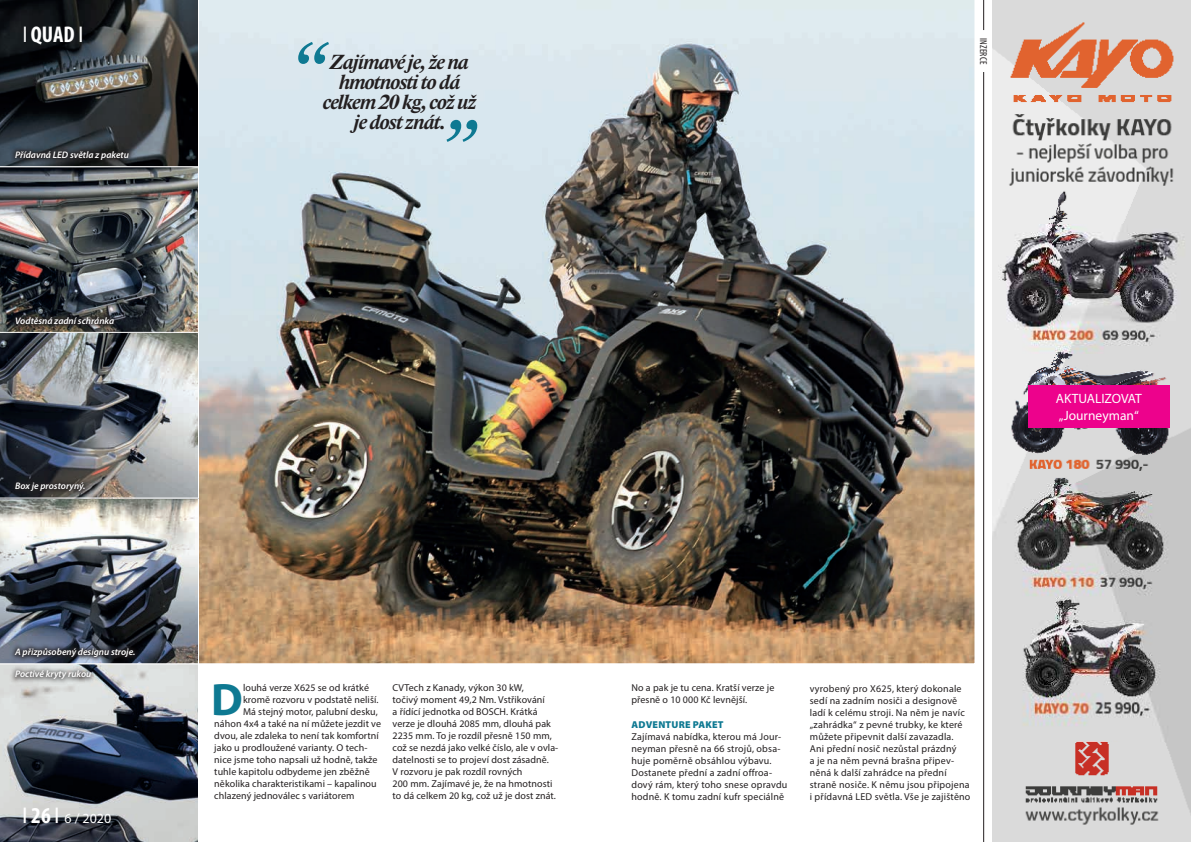
<style>
.page{position:relative;width:1191px;height:842px;background:#fff}
.page>*{position:absolute;margin:0;border:0;box-sizing:border-box;transform-origin:0 0}
.t1{font:700 45.6px "Myriad Pro";color:#0e7992}
.t2{font:700 condensed 22.8px "Myriad Pro";color:#fff}
.t3{font:italic 700 21px/20px "Lido STF";letter-spacing:-.03em;color:#231f20;text-align:center}
.t4{font:14px "Myriad Pro";color:#fff}
.t5{font:13.5px/17px "Myriad Pro";color:#fff}
.t6{font:10px/12px "Myriad Pro";letter-spacing:.01em;color:#231f20}
.t7{font:900 10px "Myriad Pro";letter-spacing:.02em;color:#0e7992}
.t8{font:condensed 10px "Myriad Pro";letter-spacing:.02em;color:#231f20}
.t9{font:italic 600 9.5px "Myriad Pro";color:#fff}
.s1{font-weight:400}
.s2{font-weight:400;font-stretch:normal}
.s3{font-size:22.8px}
.s4{font-weight:700;font-stretch:condensed;font-size:22.8px}
</style>
<div class="page">
<img style="left:199px;top:0;width:776px;height:664px">
<hr style="left:983px;top:0;width:1px;height:30px;background:#231f20">
<hr style="left:983px;top:72px;width:1px;height:770px;background:#231f20">
<img style="left:992px;top:0;width:199px;height:842px">
<img style="left:0;top:0;width:199px;height:842px">
<svg style="left:10px;top:145px;width:124px;height:20px"></svg>
<svg style="left:11px;top:146px;width:122px;height:19px;background:#2b2e33"></svg>
<svg style="left:10px;top:477px;width:80px;height:20px"></svg>
<div style="left:11px;top:478px;width:78px;height:18px;background:#231f20;opacity:.72"></div>
<svg style="left:10px;top:312px;width:110px;height:18px"></svg>
<svg style="left:11px;top:312px;width:108px;height:17px;background:#333130"></svg>
<svg style="left:9px;top:643px;width:131px;height:20px"></svg>
<svg style="left:10px;top:644px;width:130px;height:18px;background:#3a3f4b"></svg>
<svg style="left:10px;top:665px;width:87px;height:20px"></svg>
<div style="left:11px;top:666px;width:85px;height:18px;background:#231f20;opacity:.39"></div>
<svg style="left:446px;top:120px;width:31px;height:22px"></svg>
<svg style="left:298px;top:42px;width:31px;height:22px"></svg>
<div style="left:1028px;top:386px;width:141px;height:42px;background:#ed028c"></div>
<h2 class="t2" style="left:23px;top:20px;width:62px"><span class="s1">I</span> QUAD <span class="s2">I</span></h2>
<p class="t9" style="left:15px;top:149px;width:115px">Přídavná LED světla z paketu</p>
<p class="t9" style="left:15px;top:315px;width:101px">Vodtěsná zadní schránka</p>
<p class="t9" style="left:15px;top:480px;width:72px">Box je prostoryný.</p>
<p class="t9" style="left:15px;top:646px;width:122px">A přizpůsobený designu stroje.</p>
<p class="t9" style="left:15px;top:668px;width:78px">Poctivé kryty rukou</p>
<h3 class="t4" style="left:22px;top:810px;width:90px"><span class="s3">I</span> <span class="s4">26</span> <span class="s3">I</span> 6 / 2020</h3>
<h3 class="t3" style="left:323px;top:53px;width:155px">Zajímavé je, že na hmotnosti to dá celkem 20 kg, což už je dost znát.</h3>
<p class="t8" style="left:989px;top:38px;width:28px;rotate:90deg">Inzerce</p>
<h3 class="t5" style="left:1055px;top:390px;width:87px">AKTUALIZOVAT „Journeyman“</h3>
<h1 class="t1" style="left:211px;top:670px;width:33px">D</h1>
<p class="t6" style="left:243px;top:681px;width:127px">louhá verze X625 se od krátké</p>
<p class="t6" style="left:243px;top:693px;width:137px">kromě rozvoru v podstatě neliší.</p>
<p class="t6" style="left:243px;top:705px;width:136px">Má stejný motor, palubní desku,</p>
<p class="t6" style="left:214px;top:717px;width:168px">náhon 4x4 a také na ní můžete jezdit ve</p>
<p class="t6" style="left:214px;top:729px;width:166px">dvou, ale zdaleka to není tak komfortní</p>
<p class="t6" style="left:214px;top:741px;width:155px">jako u prodloužené varianty. O tech-</p>
<p class="t6" style="left:214px;top:753px;width:165px">nice jsme toho napsali už hodně, takže</p>
<p class="t6" style="left:214px;top:765px;width:157px">tuhle kapitolu odbydeme jen zběžně</p>
<p class="t6" style="left:214px;top:777px;width:164px">několika charakteristikami – kapalinou</p>
<p class="t6" style="left:214px;top:789px;width:142px">chlazený jednoválec s variátorem</p>
<p class="t6" style="left:392px;top:681px;width:167px">CVTech z Kanady, výkon 30 kW,<br>točivý moment 49,2 Nm. Vstřikování<br>a řídící jednotka od BOSCH. Krátká verze je dlouhá 2085 mm, dlouhá pak 2235 mm. To je rozdíl přesně 150 mm, což se nezdá jako velké číslo, ale v ovla&shy;datelnosti se to projeví dost zásadně.<br>V rozvoru je pak rozdíl rovných<br>200 mm. Zajímavé je, že na hmotnosti to dá celkem 20 kg, což už je dost znát.</p>
<p class="t6" style="left:631px;top:681px;width:144px">No a pak je tu cena. Kratší verze je přesně o 10 000 Kč levnější.</p>
<p class="t7" style="left:631px;top:718px;width:93px">ADVENTURE PAKET</p>
<p class="t6" style="left:631px;top:730px;width:157px">Zajímavá nabídka, kterou má Jour&shy;neyman přesně na 66 strojů, obsa&shy;huje poměrně obsáhlou výbavu.<br>Dostanete přední a zadní offroa&shy;dový rám, který toho snese opravdu hodně. K tomu zadní kufr speciálně</p>
<p class="t6" style="left:809px;top:682px;width:162px">vyrobený pro X625, který dokonale sedí na zadním nosiči a designově ladí k celému stroji. Na něm je navíc „zahrádka“ z pevné trubky, ke které můžete připevnit další zavazadla.<br>Ani přední nosič nezůstal prázdný<br>a je na něm pevná brašna připev&shy;něná k další zahrádce na přední straně nosiče. K němu jsou připojena i přídavná LED světla. Vše je zajištěno</p>
</div>
